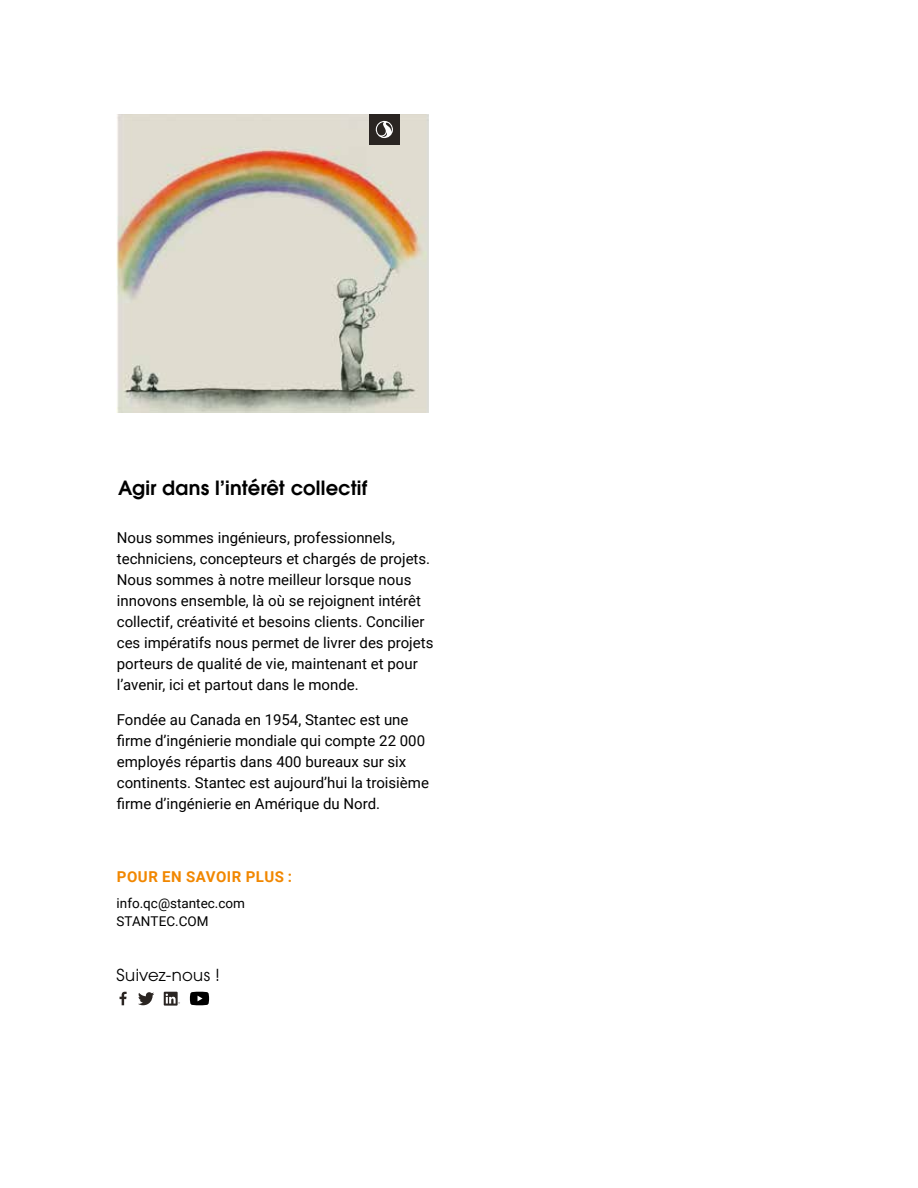
<style>
.page{position:relative;width:918px;height:1188px;background:#fff}
.page>*{position:absolute;margin:0;border:0;box-sizing:border-box;transform-origin:0 0}
.t1{font:600 19.5px "ITC Avant Garde Pro";letter-spacing:.01em;color:#000}
.t2{font:16.5px "ITC Avant Garde Pro";letter-spacing:.015em;color:#000}
.t3{font:15px/21px "Roboto";color:#000}
.t4{font:700 15px "Roboto";letter-spacing:.035em;color:#f18700}
.t5{font:13.5px/18px "Roboto";color:#000}
</style>
<div class="page">
<img style="left:117px;top:114px;width:312px;height:299px">
<div style="left:369px;top:114px;width:30px;height:31px;background:#2a2522"></div>
<svg style="left:376px;top:121px;width:17px;height:17px"></svg>
<svg style="left:120px;top:992px;width:7px;height:13px"></svg>
<svg style="left:138px;top:992px;width:16px;height:13px"></svg>
<svg style="left:164px;top:992px;width:16px;height:14px"></svg>
<svg style="left:190px;top:992px;width:19px;height:13px"></svg>
<h1 class="t1" style="left:118px;top:475px;width:251px">Agir dans l’intérêt collectif</h1>
<p class="t3" style="left:117px;top:527px;width:318px">Nous sommes ingénieurs, professionnels, techniciens, concepteurs et chargés de projets.<br>Nous sommes à notre meilleur lorsque nous innovons ensemble, là où se rejoignent intérêt collectif, créativité et besoins clients. Concilier ces impératifs nous permet de livrer des projets porteurs de qualité de vie, maintenant et pour l’avenir, ici et partout dans le monde.</p>
<p class="t3" style="left:117px;top:708px;width:314px">Fondée au Canada en 1954, Stantec est une firme d’ingénierie mondiale qui compte 22 000 employés répartis dans 400 bureaux sur six continents. Stantec est aujourd’hui la troisième firme d’ingénierie en Amérique du Nord.</p>
<p class="t4" style="left:117px;top:866px;width:177px">POUR EN SAVOIR PLUS :</p>
<p class="t5" style="left:117px;top:894px;width:130px">info.qc@stantec.com<br>STANTEC.COM</p>
<p class="t2" style="left:117px;top:964px;width:105px">Suivez-nous !</p>
</div>
